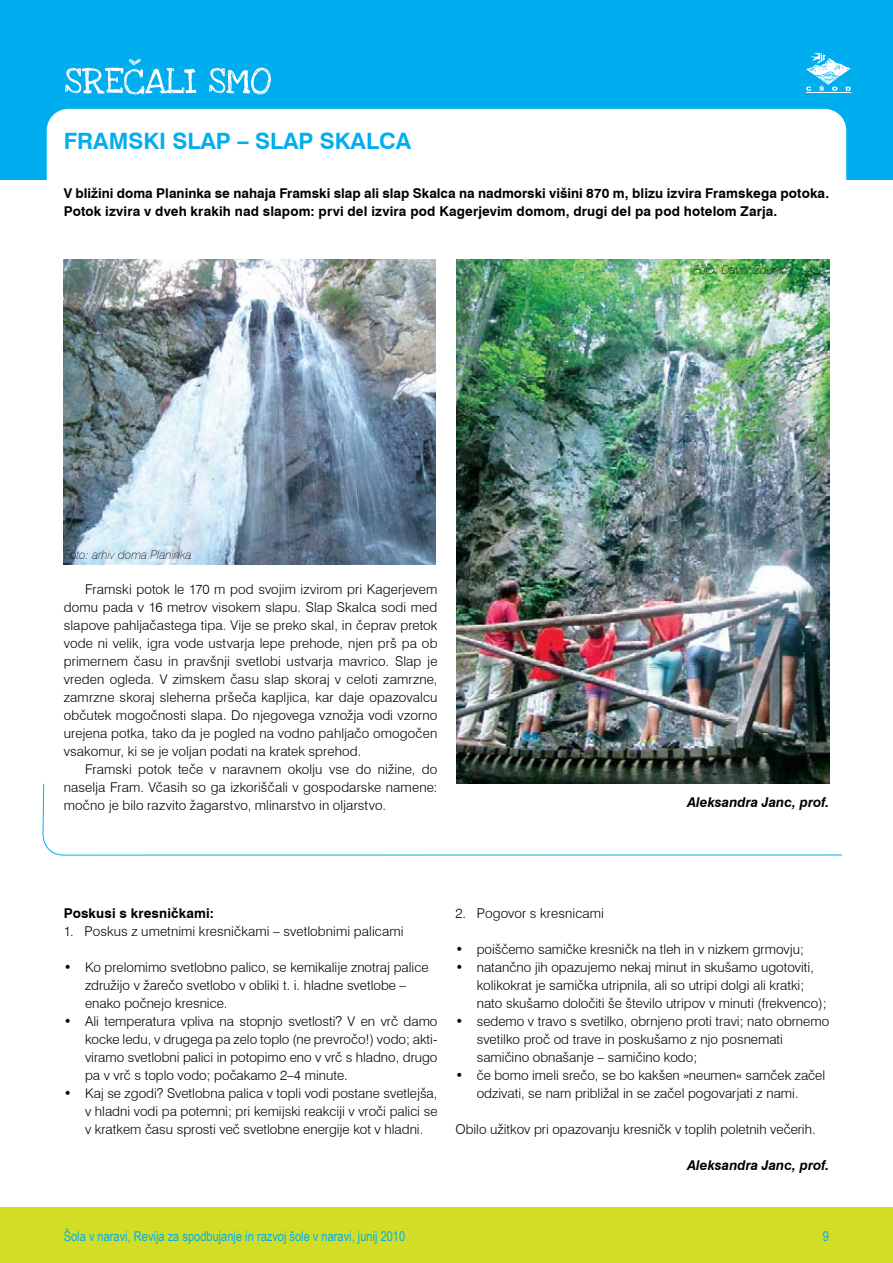
<style>
.page{position:relative;width:893px;height:1263px;background:#fff}
.page>*{position:absolute;margin:0;border:0;box-sizing:border-box;transform-origin:0 0}
.t1{font:700 22.5px "Swiss 721 BT";color:#00aeef}
.t2{font:300 13.5px/18px "Swiss 721 BT";color:#000;text-align:justify}
.t3{font:700 13.5px/18px "Swiss 721 BT";letter-spacing:.01em;color:#000}
.t4{font:13.5px "Arial Narrow";color:#00aeef}
.t5{font:italic 700 13.5px "Swiss 721 BT";color:#000}
.t6{font:italic 100 12px "Swiss 721 BT";color:#000}
</style>
<div class="page">
<div style="left:0;top:0;width:893px;height:179px;background:#00aeef"></div>
<div style="left:47px;top:109px;width:799px;height:1063px;background:#fff;border-radius:22px"></div>
<div style="left:0;top:1208px;width:893px;height:55px;background:#d2de26"></div>
<hr style="left:806px;top:92px;width:45px;height:1px;background:#fff">
<svg style="left:806px;top:53px;width:45px;height:38px"></svg>
<svg style="left:65px;top:59px;width:206px;height:36px"></svg>
<img style="left:456px;top:259px;width:373px;height:524px">
<img style="left:64px;top:259px;width:372px;height:305px">
<svg style="left:42px;top:783px;width:800px;height:73px"></svg>
<h1 class="t1" style="left:64px;top:127px;width:349px">FRAMSKI SLAP – SLAP SKALCA</h1>
<p class="t3" style="left:64px;top:184px;width:767px">V bližini doma Planinka se nahaja Framski slap ali slap Skalca na nadmorski višini 870 m, blizu izvira Framskega potoka.<br>Potok izvira v dveh krakih nad slapom: prvi del izvira pod Kagerjevim domom, drugi del pa pod hotelom Zarja.</p>
<p class="t6" style="left:693px;top:263px;width:96px">Foto: Davor Zdunič</p>
<p class="t6" style="left:64px;top:548px;width:129px">Foto: arhiv doma Planinka</p>
<p class="t2" style="left:64px;top:580px;width:375px;text-indent:21px">Framski potok le 170 m pod svojim izvirom pri Kagerjevem domu pada v 16 metrov visokem slapu. Slap Skalca sodi med slapove pahljačastega tipa. Vije se preko skal, in čeprav pretok vode ni velik, igra vode ustvarja lepe prehode, njen prš pa ob primernem času in pravšnji svetlobi ustvarja mavrico. Slap je vreden ogleda. V zimskem času slap skoraj v celoti zamrzne, zamrzne skoraj sleherna pršeča kapljica, kar daje opazovalcu občutek mogočnosti slapa. Do njegovega vznožja vodi vzorno urejena potka, tako da je pogled na vodno pahljačo omogočen vsakomur, ki se je voljan podati na kratek sprehod.</p>
<p class="t2" style="left:64px;top:760px;width:375px;text-indent:21px">Framski potok teče v naravnem okolju vse do nižine, do naselja Fram. Včasih so ga izkoriščali v gospodarske namene: močno je bilo razvito žagarstvo, mlinarstvo in oljarstvo.</p>
<p class="t5" style="left:688px;top:794px;width:143px">Aleksandra Janc, prof.</p>
<p class="t3" style="left:64px;top:904px;width:152px">Poskusi s kresničkami:</p>
<p class="t2" style="left:64px;top:922px;width:341px">1. Poskus z umetnimi kresničkami – svetlobnimi palicami</p>
<p class="t2" style="left:85px;top:958px;width:345px;text-align:left;text-indent:-21px">• Ko prelomimo svetlobno palico, se kemikalije znotraj palice združijo v žarečo svetlobo v obliki t. i. hladne svetlobe – enako počnejo kresnice.</p>
<p class="t2" style="left:85px;top:1012px;width:354px;text-indent:-21px">• Ali temperatura vpliva na stopnjo svetlosti? V en vrč damo kocke ledu, v drugega pa zelo toplo (ne prevročo!) vodo; akti&shy;viramo svetlobni palici in potopimo eno v vrč s hladno, drugo pa v vrč s toplo vodo; počakamo 2–4 minute.</p>
<p class="t2" style="left:85px;top:1084px;width:354px;text-indent:-21px">• Kaj se zgodi? Svetlobna palica v topli vodi postane svetlejša, v hladni vodi pa potemni; pri kemijski reakciji v vroči palici se v kratkem času sprosti več svetlobne energije kot v hladni.</p>
<p class="t2" style="left:455px;top:904px;width:150px">2. Pogovor s kresnicami</p>
<p class="t2" style="left:455px;top:940px;width:350px">• poiščemo samičke kresničk na tleh in v nizkem grmovju;</p>
<p class="t2" style="left:477px;top:958px;width:351px;text-align:left;text-indent:-21px">• natančno jih opazujemo nekaj minut in skušamo ugotoviti, kolikokrat je samička utripnila, ali so utripi dolgi ali kratki; nato skušamo določiti še število utripov v minuti (frekvenco);</p>
<p class="t2" style="left:477px;top:1012px;width:354px;text-align:left;text-indent:-21px">• sedemo v travo s svetilko, obrnjeno proti travi; nato obrnemo svetilko proč od trave in poskušamo z njo posnemati samičino obnašanje – samičino kodo;</p>
<p class="t2" style="left:455px;top:1066px;width:371px;text-align:center">• če bomo imeli srečo, se bo kakšen »neumen« samček začel odzivati, se nam približal in se začel pogovarjati z nami.</p>
<p class="t2" style="left:455px;top:1120px;width:362px">Obilo užitkov pri opazovanju kresničk v toplih poletnih večerih.</p>
<p class="t5" style="left:688px;top:1157px;width:143px">Aleksandra Janc, prof.</p>
<p class="t4" style="left:64px;top:1226px;width:343px">Šola v naravi, Revija za spodbujanje in razvoj šole v naravi, junij 2010</p>
<p class="t4" style="left:823px;top:1226px;width:8px">9</p>
</div>
